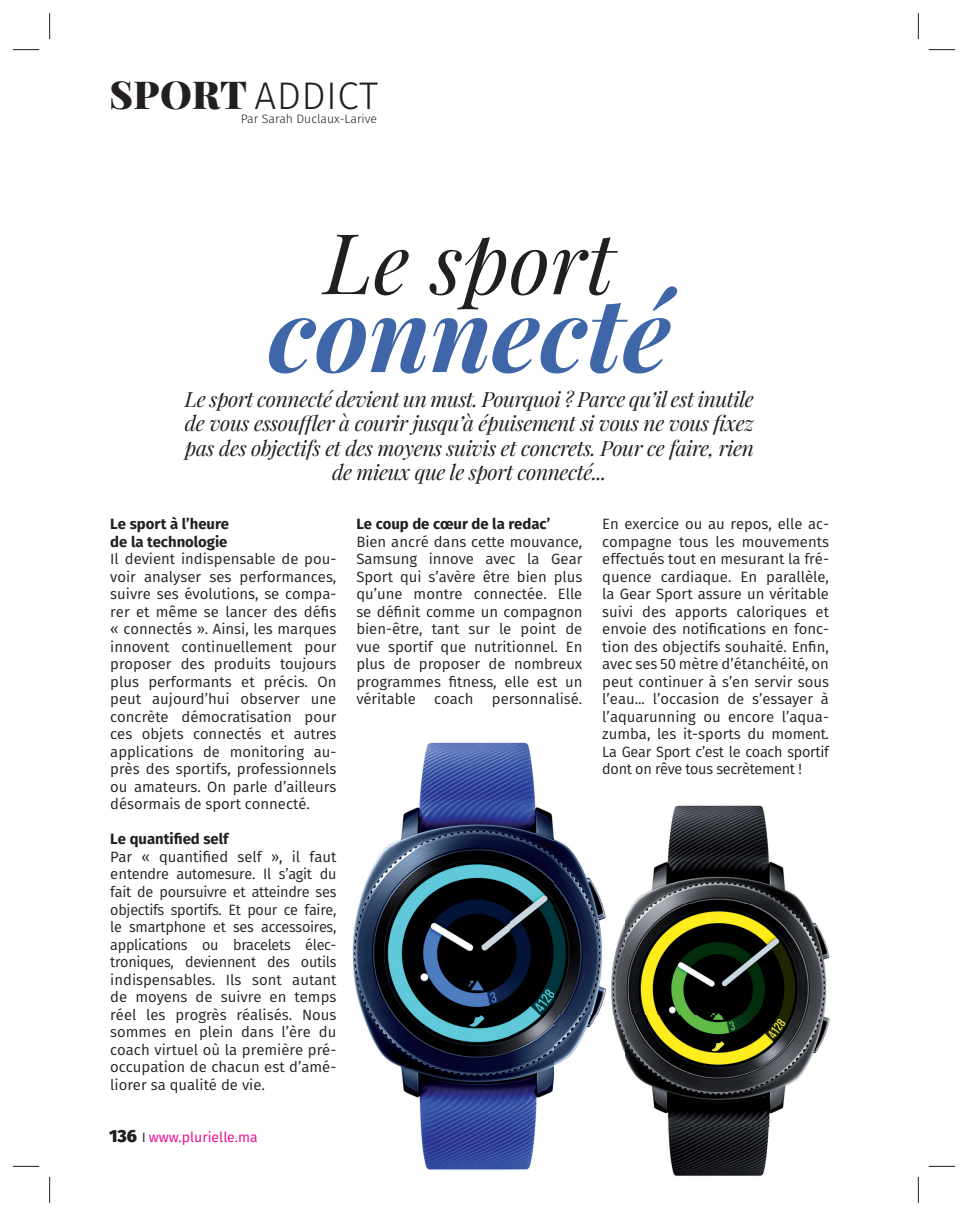
<style>
.page{position:relative;width:968px;height:1216px;background:#fff}
.page>*{position:absolute;margin:0;border:0;box-sizing:border-box;transform-origin:0 0}
.t1{font:italic 700 101.67px "Playfair Display";color:#3f66a8}
.t2{font:italic 84px "Playfair Display";color:#231f20}
.t3{font:300 38.5px "Fira Sans";letter-spacing:.01em;color:#231f20}
.t4{font:italic 21px/24.5px "Playfair Display";letter-spacing:-.02em;color:#231f20;text-align:center}
.t5{font:14.88px/17.5px "Fira Sans";color:#231f20;text-align:justify}
.t6{font:700 14.88px/17.5px "Fira Sans";color:#231f20}
.t7{font:14px "Fira Sans";color:#ed028c}
.t8{font:300 12.25px "Fira Sans";color:#231f20}
.s1{font-family:"Playfair Display";font-weight:900}
.s2{font-weight:800;font-size:17.5px;color:#231f20}
.s3{font-family:"Futura Std";font-weight:500;font-size:12.25px;color:#231f20}
</style>
<div class="page">
<img style="left:555px;top:805px;width:275px;height:371px">
<img style="left:398px;top:742px;width:226px;height:99px">
<img style="left:352px;top:841px;width:203px;height:329px">
<svg style="left:13px;top:49px;width:26px;height:1px"></svg>
<svg style="left:928px;top:49px;width:26px;height:1px"></svg>
<svg style="left:13px;top:1165px;width:26px;height:1px"></svg>
<svg style="left:929px;top:1165px;width:25px;height:1px"></svg>
<svg style="left:49px;top:13px;width:1px;height:26px"></svg>
<svg style="left:49px;top:1176px;width:1px;height:26px"></svg>
<svg style="left:917px;top:13px;width:1px;height:26px"></svg>
<svg style="left:917px;top:1177px;width:1px;height:25px"></svg>
<h3 class="t3" style="left:110px;top:83px;width:270px"><span class="s1">SPORT</span> ADDICT</h3>
<p class="t8" style="left:241px;top:115px;width:138px">Par Sarah Duclaux-Larive</p>
<h2 class="t2" style="left:324px;top:228px;width:291px">Le sport</h2>
<h1 class="t1" style="left:268px;top:292px;width:404px">connecté</h1>
<p class="t4" style="left:185px;top:388px;width:570px">Le sport connecté devient un must. Pourquoi ? Parce qu’il est inutile de vous essouffler à courir jusqu’à épuisement si vous ne vous fixez pas des objectifs et des moyens suivis et concrets. Pour ce faire, rien de mieux que le sport connecté...</p>
<p class="t6" style="left:110px;top:516px;width:120px">Le sport à l’heure de la technologie</p>
<p class="t5" style="left:110px;top:551px;width:227px">Il devient indispensable de pou&shy;voir analyser ses performances, suivre ses évolutions, se compa&shy;rer et même se lancer des défis « connectés ». Ainsi, les marques innovent continuellement pour proposer des produits toujours plus performants et précis. On peut aujourd’hui observer une concrète démocratisation pour ces objets connectés et autres applications de monitoring au&shy;près des sportifs, professionnels ou amateurs. On parle d’ailleurs désormais de sport connecté.</p>
<p class="t6" style="left:110px;top:831px;width:120px">Le quantified self</p>
<p class="t5" style="left:110px;top:849px;width:227px">Par « quantified self », il faut entendre automesure. Il s’agit du fait de poursuivre et atteindre ses objectifs sportifs. Et pour ce faire, le smartphone et ses accessoires, applications ou bracelets élec&shy;troniques, deviennent des outils indispensables. Ils sont autant de moyens de suivre en temps réel les progrès réalisés. Nous sommes en plein dans l’ère du coach virtuel où la première pré&shy;occupation de chacun est d’amé&shy;liorer sa qualité de vie.</p>
<p class="t7" style="left:109px;top:1131px;width:150px"><span class="s2">136</span> <span class="s3">I</span> www.plurielle.ma</p>
<p class="t6" style="left:356px;top:516px;width:195px">Le coup de cœur de la redac’</p>
<p class="t5" style="left:356px;top:534px;width:227px">Bien ancré dans cette mouvance, Samsung innove avec la Gear Sport qui s’avère être bien plus qu’une montre connectée. Elle se définit comme un compagnon bien-être, tant sur le point de vue sportif que nutritionnel. En plus de proposer de nombreux programmes fitness, elle est un véritable coach personnalisé.</p>
<p class="t5" style="left:602px;top:516px;width:228px">En exercice ou au repos, elle ac&shy;compagne tous les mouvements effectués tout en mesurant la fré&shy;quence cardiaque. En parallèle, la Gear Sport assure un véritable suivi des apports caloriques et envoie des notifications en fonc&shy;tion des objectifs souhaité. Enfin, avec ses 50 mètre d’étanchéité, on peut continuer à s’en servir sous l’eau... l’occasion de s’essayer à l’aquarunning ou encore l’aqua&shy;zumba, les it-sports du moment.<br>La Gear Sport c’est le coach sportif dont on rêve tous secrètement !</p>
</div>
